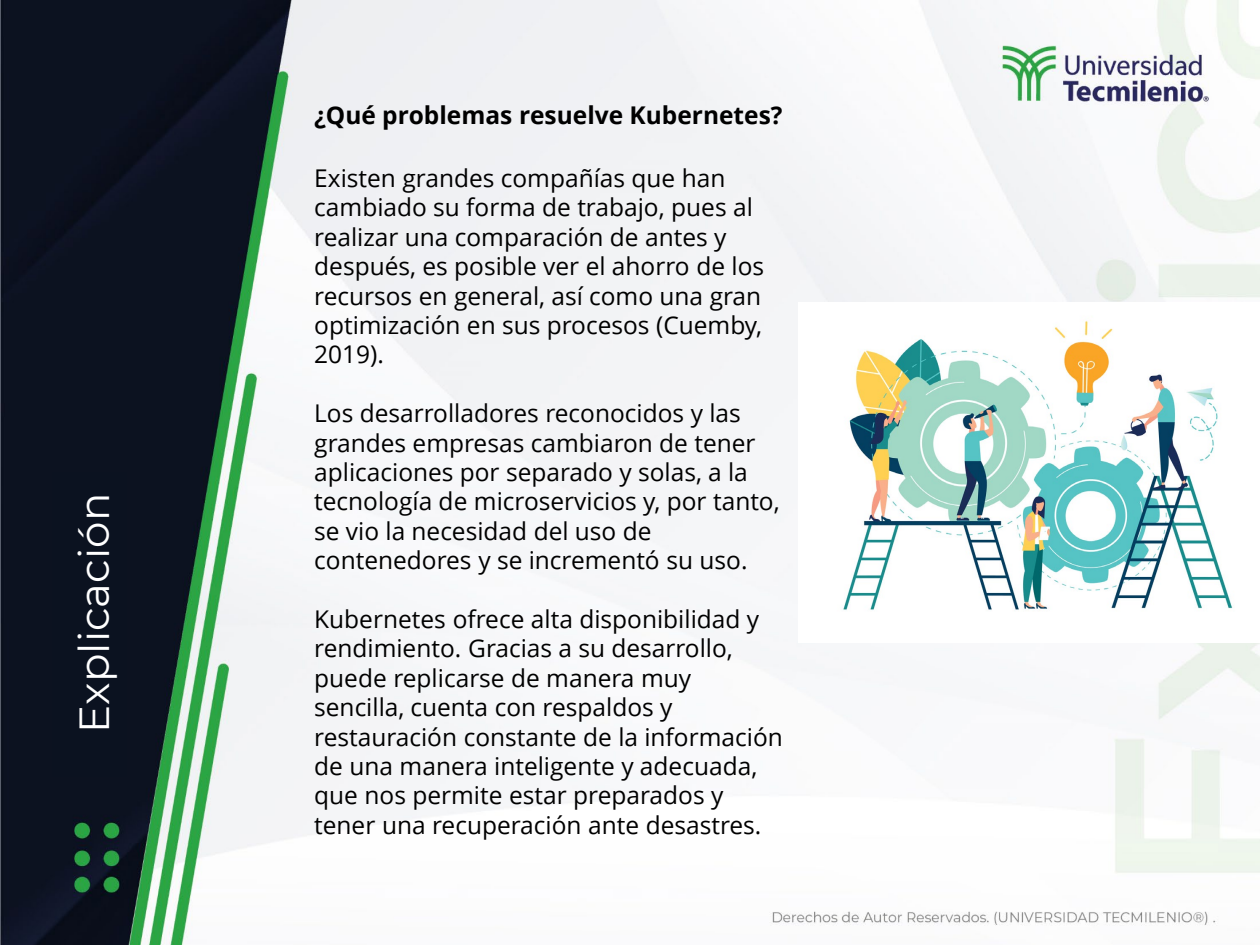
<style>
.page{position:relative;width:1260px;height:945px;background:#fff}
.page>*{position:absolute;margin:0;border:0;box-sizing:border-box;transform-origin:0 0}
.t1{font:42px "Montserrat";color:#fff}
.t2{font:24.5px/29.4px "Open Sans";color:#000}
.t3{font:700 24.5px "Open Sans";color:#000}
</style>
<div class="page">
<img style="left:0;top:0;width:1260px;height:945px">
<div style="left:52px;top:472px;width:75px;height:305px;background:#0b1220"></div>
<img style="left:798px;top:302px;width:462px;height:341px">
<h1 class="t1" style="left:65px;top:733px;width:241px;rotate:-90deg">Explicación</h1>
<p class="t3" style="left:314px;top:98px;width:470px">¿Qué problemas resuelve Kubernetes?</p>
<p class="t2" style="left:314px;top:163px;width:452px">Existen grandes compañías que han cambiado su forma de trabajo, pues al realizar una comparación de antes y después, es posible ver el ahorro de los recursos en general, así como una gran optimización en sus procesos (Cuemby,<br>2019).</p>
<p class="t2" style="left:314px;top:398px;width:467px">Los desarrolladores reconocidos y las grandes empresas cambiaron de tener aplicaciones por separado y solas, a la tecnología de microservicios y, por tanto, se vio la necesidad del uso de contenedores y se incrementó su uso.</p>
<p class="t2" style="left:314px;top:604px;width:470px">Kubernetes ofrece alta disponibilidad y rendimiento. Gracias a su desarrollo, puede replicarse de manera muy sencilla, cuenta con respaldos y restauración constante de la información de una manera inteligente y adecuada, que nos permite estar preparados y tener una recuperación ante desastres.</p>
</div>
